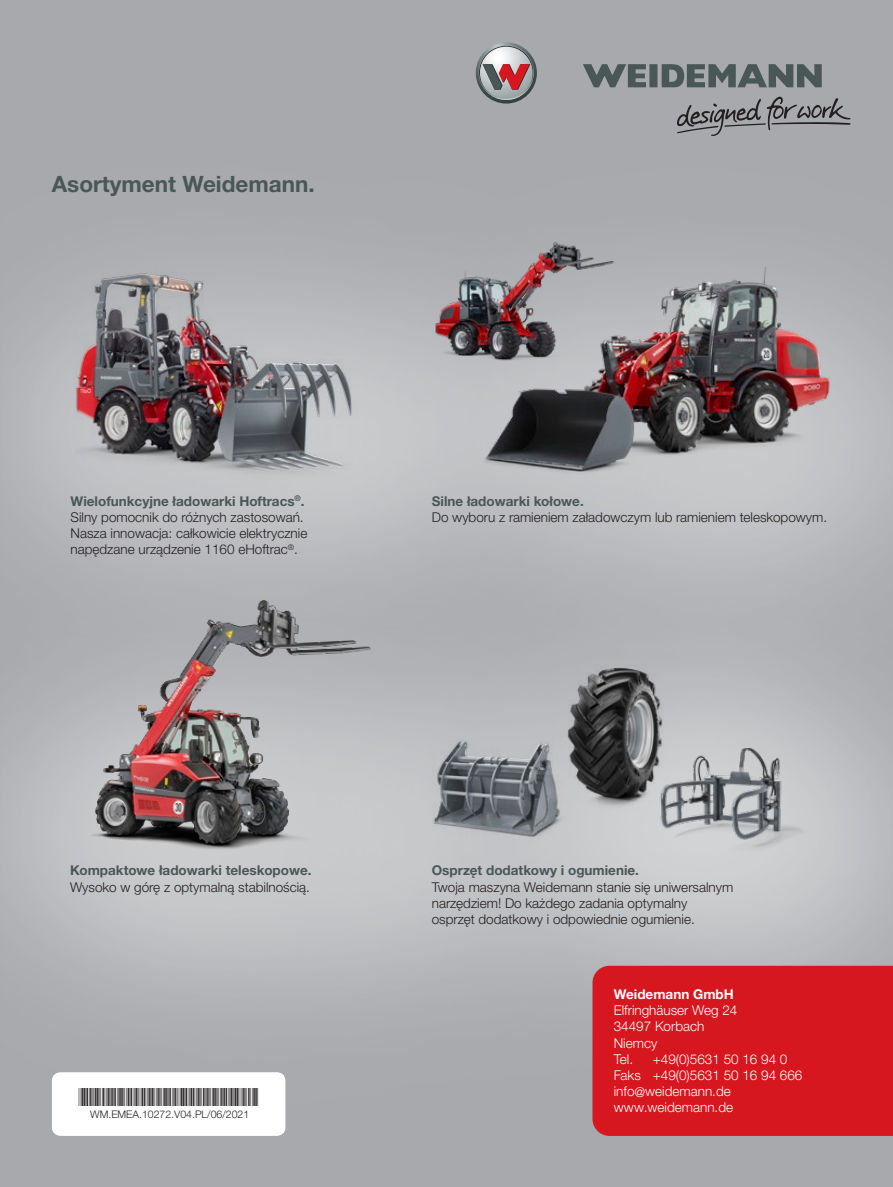
<style>
.page{position:relative;width:893px;height:1187px;background:#fff}
.page>*{position:absolute;margin:0;border:0;box-sizing:border-box;transform-origin:0 0}
.t1{font:700 22.5px "Helvetica Neue LTW1 G";color:#4a5757}
.t2{font:300 13.5px/16.2px "Helvetica Neue LTW1 G";color:#231f20}
.t3{font:300 13.5px/16.2px "Helvetica Neue LTW1 G";color:#fff}
.t4{font:700 13.5px "Helvetica Neue LTW1 G";color:#4a5757}
.t5{font:700 13.5px "Helvetica Neue LTW1 G";color:#fff}
.t6{font:300 10.5px "Helvetica Neue LTW1 G";color:#231f20}
.t7{font:10.5px "Microsoft Sans Serif";color:#231f20}
.s1{font-weight:700;color:#4a5757}
</style>
<div class="page">
<img style="left:0;top:0;width:893px;height:1186px">
<img style="left:474px;top:217px;width:358px;height:268px">
<img style="left:58px;top:247px;width:330px;height:250px">
<img style="left:77px;top:274px;width:60px;height:175px">
<img style="left:625px;top:748px;width:199px;height:103px">
<img style="left:552px;top:655px;width:125px;height:166px">
<img style="left:569px;top:668px;width:49px;height:128px">
<img style="left:398px;top:697px;width:205px;height:154px">
<img style="left:434px;top:741px;width:125px;height:94px">
<img style="left:432px;top:238px;width:185px;height:127px">
<img style="left:508px;top:243px;width:47px;height:46px">
<div style="left:592px;top:965px;width:301px;height:170px;background:#d7171f"></div>
<div style="left:649px;top:64px;width:8px;height:23px;background:#4a5757"></div>
<svg style="left:662px;top:64px;width:160px;height:23px;background:#6a7374"></svg>
<svg style="left:583px;top:64px;width:63px;height:23px"></svg>
<svg style="left:474px;top:42px;width:63px;height:62px;background:#a39395"></svg>
<svg style="left:676px;top:97px;width:174px;height:39px;background:#8e8e92"></svg>
<img style="left:81px;top:588px;width:294px;height:275px">
<img style="left:143px;top:601px;width:119px;height:117px">
<svg style="left:52px;top:1071px;width:234px;height:64px"></svg>
<h1 class="t1" style="left:52px;top:170px;width:264px">Asortyment Weidemann.</h1>
<p class="t2" style="left:70px;top:492px;width:238px"><span class="s1">Wielofunkcyjne ładowarki Hoftracs</span><sup>®</sup><span class="s1">.<br></span>Silny pomocnik do różnych zastosowań.<br>Nasza innowacja: całkowicie elektrycznie napędzane urządzenie 1160 eHoftrac<sup>®</sup>.</p>
<p class="t4" style="left:432px;top:492px;width:153px">Silne ładowarki kołowe.</p>
<p class="t2" style="left:432px;top:508px;width:397px">Do wyboru z ramieniem załadowczym lub ramieniem teleskopowym.</p>
<p class="t4" style="left:70px;top:862px;width:243px">Kompaktowe ładowarki teleskopowe.</p>
<p class="t2" style="left:70px;top:878px;width:242px">Wysoko w górę z optymalną stabilnością.</p>
<p class="t7" style="left:108px;top:1108px;width:122px">W .EMEA.10272 V04.PL</p>
<p class="t6" style="left:90px;top:1108px;width:161px">WM.EMEA.10272.V04.PL/06/2021</p>
<p class="t4" style="left:432px;top:862px;width:209px">Osprzęt dodatkowy i ogumienie.</p>
<p class="t2" style="left:432px;top:878px;width:303px">Twoja maszyna Weidemann stanie się uniwersalnym narzędziem! Do każdego zadania optymalny osprzęt dodatkowy i odpowiednie ogumienie.</p>
<p class="t5" style="left:614px;top:985px;width:122px">Weidemann GmbH</p>
<p class="t3" style="left:614px;top:1002px;width:125px">Elfringhäuser Weg 24<br>34497 Korbach<br>Niemcy<br>Tel.</p>
<p class="t3" style="left:614px;top:1050px;width:190px;text-indent:39px">+49(0)5631 50 16 94 0<br>Faks +49(0)5631 50 16 94 666 info@weidemann.de www.weidemann.de</p>
</div>
